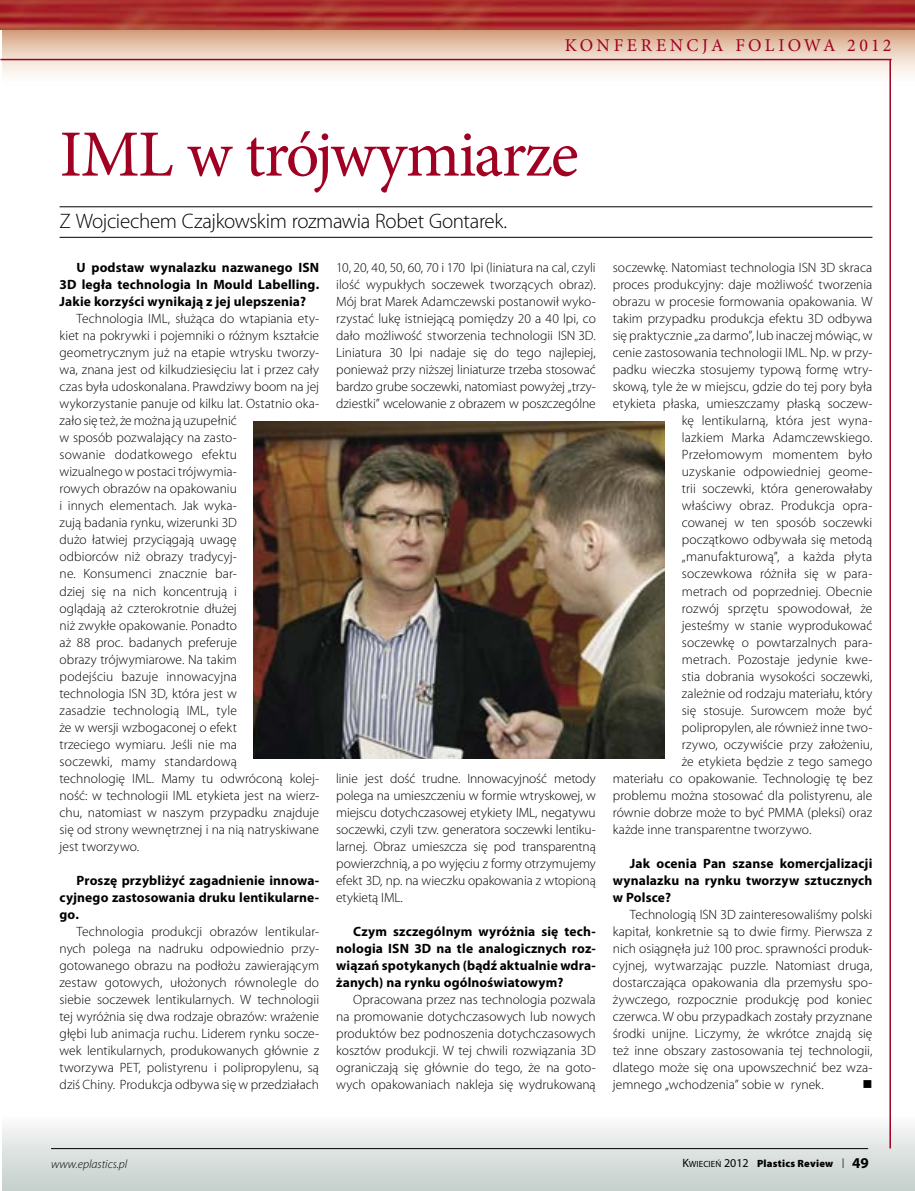
<style>
.page{position:relative;width:915px;height:1191px;background:#fff}
.page>*{position:absolute;margin:0;border:0;box-sizing:border-box;transform-origin:0 0}
.p01_tytul2{font:66px "Minion Pro";letter-spacing:-.025em;color:#a00022}
.p02_lead{font:300 21px "Myriad Pro";letter-spacing:-.02em;color:#000}
.t1{font:18px "Minion Pro";letter-spacing:.18em;color:#a00022}
.p05_text{font:300 13.5px/17px "Myriad Pro";letter-spacing:.005em;color:#000;text-align:justify}
.p19_wywiad{font:700 13.5px/17px "Myriad Pro";letter-spacing:.01em;color:#000;text-align:justify}
.p05_text-2{font:13.5px "Wingdings";color:#000}
.t2{font:italic 300 12px "Myriad Pro";color:#000}
.t3{font:900 10.5px "Myriad Pro";letter-spacing:.02em;color:#000}
.s1{font-weight:400;font-size:12px}
.s2{font-weight:400;font-size:9px}
.s3{font-weight:300;font-size:13.5px}
.s4{font-weight:700;font-size:15px}
</style>
<div class="page">
<svg style="left:2px;top:30px;width:912px;height:59px"></svg>
<div style="left:2px;top:1114px;width:912px;height:77px;background:linear-gradient(to bottom,#fcfbfb,#c3cec9)"></div>
<hr style="left:51px;top:1148px;width:816px;height:1px;background:#000">
<hr style="left:0;top:59px;width:891px;height:1px;background:#a00022">
<hr style="left:889px;top:60px;width:1px;height:1088px;background:#a00022">
<img style="left:0;top:0;width:914px;height:30px">
<img style="left:254px;top:421px;width:410px;height:337px">
<hr style="left:60px;top:206px;width:812px;height:1px;background:#000">
<hr style="left:60px;top:237px;width:812px;height:1px;background:#000">
<h3 class="t1" style="left:564px;top:33px;width:328px">KONFERENCJA FOLIOWA 2012</h3>
<p class="p01_tytul2" style="left:60px;top:110px;width:520px">IML w trójwymiarze</p>
<p class="p02_lead" style="left:60px;top:210px;width:449px">Z Wojciechem Czajkowskim rozmawia Robet Gontarek.</p>
<p class="p19_wywiad" style="left:60px;top:259px;width:261px;text-indent:17px">U podstaw wynalazku nazwanego ISN 3D legła technologia In Mould Labelling.<br>Jakie korzyści wynikają z jej ulepszenia?</p>
<p class="p05_text" style="left:60px;top:310px;width:261px;text-align:left;text-indent:17px">Technologia IML, służąca do wtapiania ety&shy;kiet na pokrywki i pojemniki o różnym kształcie geometrycznym już na etapie wtrysku tworzy&shy;wa, znana jest od kilkudziesięciu lat i przez cały czas była udoskonalana. Prawdziwy boom na jej wykorzystanie panuje od kilku lat. Ostatnio oka&shy;zało się też, że można ją uzupełnić<br>w sposób pozwalający na zasto-<br>sowanie dodatkowego efektu<br>wizualnego w postaci trójwymia-<br>rowych obrazów na opakowaniu<br>i innych elementach. Jak wyka-<br>zują badania rynku, wizerunki 3D<br>dużo łatwiej przyciągają uwagę<br>odbiorców niż obrazy tradycyj-<br>ne. Konsumenci znacznie bar-<br>dziej się na nich koncentrują i<br>oglądają aż czterokrotnie dłużej<br>niż zwykłe opakowanie. Ponadto<br>aż 88 proc. badanych preferuje<br>obrazy trójwymiarowe. Na takim<br>podejściu bazuje innowacyjna<br>technologia ISN 3D, która jest w<br>zasadzie technologią IML, tyle<br>że w wersji wzbogaconej o efekt<br>trzeciego wymiaru. Jeśli nie ma<br>soczewki, mamy standardową<br>technologię IML. Mamy tu odwróconą kolej&shy;ność: w technologii IML etykieta jest na wierz&shy;chu, natomiast w naszym przypadku znajduje się od strony wewnętrznej i na nią natryskiwane jest tworzywo.</p>
<p class="p19_wywiad" style="left:60px;top:871px;width:261px;text-indent:17px">Proszę przybliżyć zagadnienie innowa&shy;cyjnego zastosowania druku lentikularne&shy;go.</p>
<p class="p05_text" style="left:60px;top:923px;width:261px;text-indent:17px">Technologia produkcji obrazów lentikular&shy;nych polega na nadruku odpowiednio przy&shy;gotowanego obrazu na podłożu zawierającym zestaw gotowych, ułożonych równolegle do siebie soczewek lentikularnych. W technologii tej wyróżnia się dwa rodzaje obrazów: wrażenie głębi lub animacja ruchu. Liderem rynku socze&shy;wek lentikularnych, produkowanych głównie z tworzywa PET, polistyrenu i polipropylenu, są dziś Chiny. Produkcja odbywa się w przedziałach</p>
<p class="p05_text" style="left:336px;top:259px;width:261px">10, 20, 40, 50, 60, 70 i 170 lpi (liniatura na cal, czyli ilość wypukłych soczewek tworzących obraz).<br>Mój brat Marek Adamczewski postanowił wyko&shy;rzystać lukę istniejącą pomiędzy 20 a 40 lpi, co dało możliwość stworzenia technologii ISN 3D.<br>Liniatura 30 lpi nadaje się do tego najlepiej, ponieważ przy niższej liniaturze trzeba stosować bardzo grube soczewki, natomiast powyżej „trzy&shy;dziestki” wcelowanie z obrazem w poszczególne</p>
<p class="p05_text" style="left:336px;top:770px;width:261px">linie jest dość trudne. Innowacyjność metody polega na umieszczeniu w formie wtryskowej, w miejscu dotychczasowej etykiety IML, negatywu soczewki, czyli tzw. generatora soczewki lentiku&shy;larnej. Obraz umieszcza się pod transparentną powierzchnią, a po wyjęciu z formy otrzymujemy efekt 3D, np. na wieczku opakowania z wtopioną etykietą IML.</p>
<p class="p19_wywiad" style="left:336px;top:922px;width:261px;text-indent:17px">Czym szczególnym wyróżnia się tech&shy;nologia ISN 3D na tle analogicznych roz&shy;wiązań spotykanych (bądź aktualnie wdra&shy;żanych) na rynku ogólnoświatowym?</p>
<p class="p05_text" style="left:336px;top:991px;width:261px;text-indent:17px">Opracowana przez nas technologia pozwala na promowanie dotychczasowych lub nowych produktów bez podnoszenia dotychczasowych kosztów produkcji. W tej chwili rozwiązania 3D ograniczają się głównie do tego, że na goto&shy;wych opakowaniach nakleja się wydrukowaną</p>
<p class="p05_text" style="left:612px;top:259px;width:261px">soczewkę. Natomiast technologia ISN 3D skraca</p>
<p class="p05_text" style="left:612px;top:276px;width:261px">proces produkcyjny: daje możliwość tworzenia</p>
<p class="p05_text" style="left:612px;top:293px;width:261px">obrazu w procesie formowania opakowania. W</p>
<p class="p05_text" style="left:612px;top:310px;width:261px">takim przypadku produkcja efektu 3D odbywa</p>
<p class="p05_text" style="left:612px;top:327px;width:261px">się praktycznie „za darmo”, lub inaczej mówiąc, w</p>
<p class="p05_text" style="left:612px;top:344px;width:261px">cenie zastosowania technologii IML. Np. w przy-</p>
<p class="p05_text" style="left:612px;top:361px;width:261px">padku wieczka stosujemy typową formę wtry-</p>
<p class="p05_text" style="left:612px;top:378px;width:261px">skową, tyle że w miejscu, gdzie do tej pory była</p>
<p class="p05_text" style="left:612px;top:395px;width:261px">etykieta płaska, umieszczamy płaską soczew-</p>
<p class="p05_text" style="left:681px;top:412px;width:192px">kę lentikularną, która jest wyna-</p>
<p class="p05_text" style="left:681px;top:429px;width:192px">lazkiem Marka Adamczewskiego.</p>
<p class="p05_text" style="left:681px;top:446px;width:192px">Przełomowym momentem było</p>
<p class="p05_text" style="left:681px;top:463px;width:192px">uzyskanie odpowiedniej geome-</p>
<p class="p05_text" style="left:681px;top:480px;width:192px">trii soczewki, która generowałaby</p>
<p class="p05_text" style="left:681px;top:497px;width:192px">właściwy obraz. Produkcja opra-</p>
<p class="p05_text" style="left:681px;top:514px;width:192px">cowanej w ten sposób soczewki</p>
<p class="p05_text" style="left:681px;top:532px;width:192px">początkowo odbywała się metodą</p>
<p class="p05_text" style="left:681px;top:549px;width:192px">„manufakturową”, a każda płyta</p>
<p class="p05_text" style="left:681px;top:566px;width:192px">soczewkowa różniła się w para-</p>
<p class="p05_text" style="left:681px;top:583px;width:192px">metrach od poprzedniej. Obecnie</p>
<p class="p05_text" style="left:681px;top:600px;width:192px">rozwój sprzętu spowodował, że</p>
<p class="p05_text" style="left:681px;top:617px;width:192px">jesteśmy w stanie wyprodukować</p>
<p class="p05_text" style="left:681px;top:634px;width:192px">soczewkę o powtarzalnych para-</p>
<p class="p05_text" style="left:681px;top:651px;width:192px">metrach. Pozostaje jedynie kwe-</p>
<p class="p05_text" style="left:681px;top:668px;width:192px">stia dobrania wysokości soczewki,</p>
<p class="p05_text" style="left:681px;top:685px;width:192px">zależnie od rodzaju materiału, który</p>
<p class="p05_text" style="left:681px;top:702px;width:192px">się stosuje. Surowcem może być</p>
<p class="p05_text" style="left:681px;top:719px;width:192px">polipropylen, ale również inne two-</p>
<p class="p05_text" style="left:681px;top:736px;width:192px">rzywo, oczywiście przy założeniu,</p>
<p class="p05_text" style="left:681px;top:753px;width:192px">że etykieta będzie z tego samego</p>
<p class="p05_text" style="left:612px;top:770px;width:261px">materiału co opakowanie. Technologię tę bez</p>
<p class="p05_text" style="left:612px;top:787px;width:261px">problemu można stosować dla polistyrenu, ale</p>
<p class="p05_text" style="left:612px;top:804px;width:261px">równie dobrze może to być PMMA (pleksi) oraz</p>
<p class="p05_text" style="left:612px;top:821px;width:200px">każde inne transparentne tworzywo.</p>
<p class="p19_wywiad" style="left:612px;top:854px;width:261px;text-indent:17px">Jak ocenia Pan szanse komercjalizacji wynalazku na rynku tworzyw sztucznych w Polsce?</p>
<p class="p05_text" style="left:612px;top:906px;width:261px;text-indent:17px">Technologią ISN 3D zainteresowaliśmy polski kapitał, konkretnie są to dwie firmy. Pierwsza z nich osiągnęła już 100 proc. sprawności produk&shy;cyjnej, wytwarzając puzzle. Natomiast druga, dostarczająca opakowania dla przemysłu spo&shy;żywczego, rozpocznie produkcję pod koniec czerwca. W obu przypadkach zostały przyznane środki unijne. Liczymy, że wkrótce znajdą się też inne obszary zastosowania tej technologii, dlatego może się ona upowszechnić bez wza&shy;jemnego „wchodzenia” sobie w rynek.</p>
<p class="p05_text-2" style="left:862px;top:1076px;width:12px">■</p>
<p class="t2" style="left:51px;top:1157px;width:78px">www.eplastics.pl</p>
<p class="t3" style="left:682px;top:1157px;width:188px"><span class="s1">K</span><span class="s2">WIECIEŃ</span> <span class="s1">2012</span> Plastics Review <span class="s3">l</span> <span class="s4">49</span></p>
</div>
